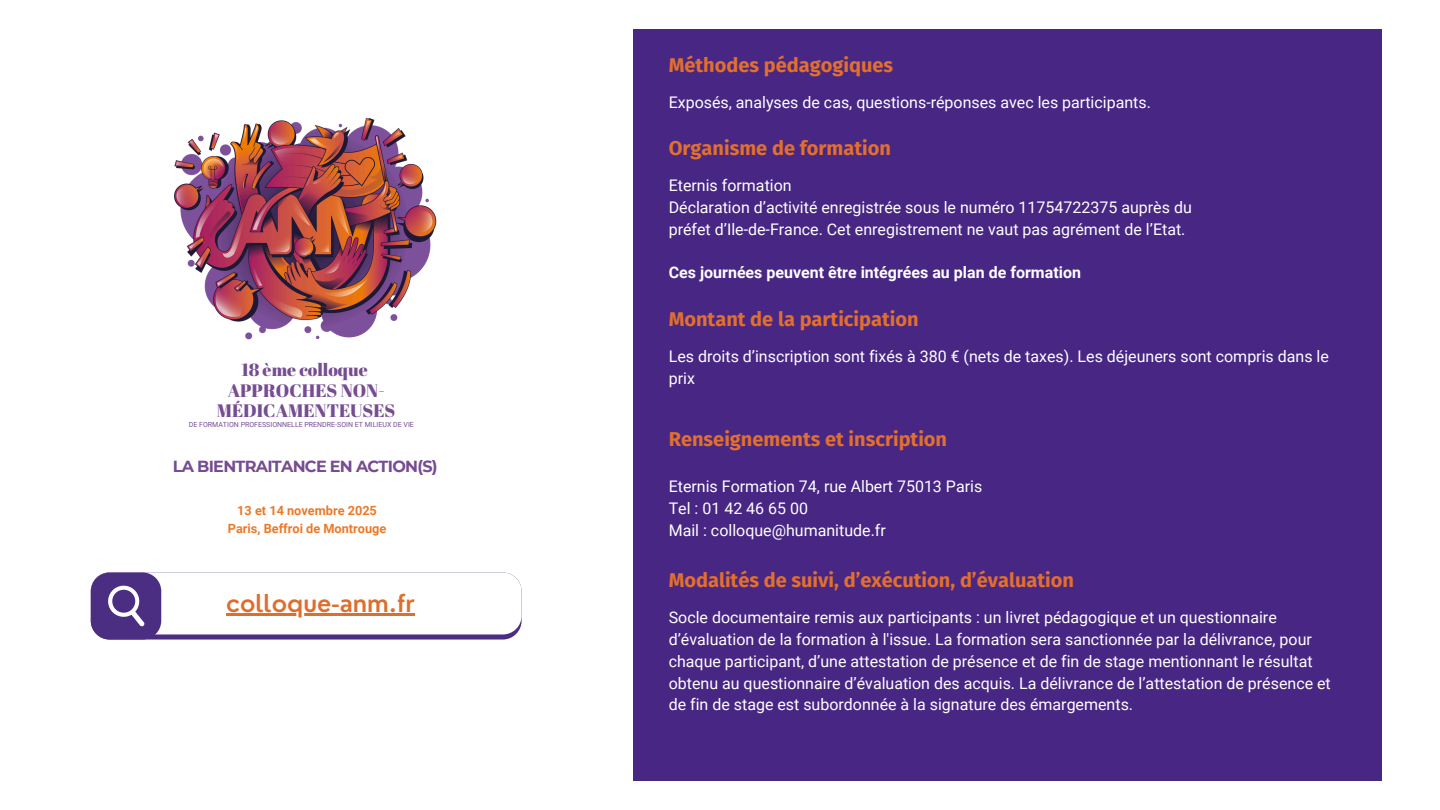
<style>
.page{position:relative;width:1440px;height:810px;background:#fff}
.page>*{position:absolute;margin:0;border:0;box-sizing:border-box;transform-origin:0 0}
.t1{font:600 24px "Nourd";color:#df6e2d}
.t2{font:700 20px "Fira Sans";color:#e16f2e}
.t3{font:18px/19.7px "Abril Fatface";color:#764c92;text-align:center}
.t4{font:17.5px "Abril Fatface";color:#764c92}
.t5{font:16px/21.8px "Roboto";color:#fff}
.t6{font:700 16px "Roboto";color:#fff}
.t7{font:700 16px "Montserrat";letter-spacing:-.045em;color:#764c92}
.t8{font:700 12.7px "Roboto";color:#ec7928}
.t9{font:7px "Roboto";color:#764c92}
</style>
<div class="page">
<div style="left:633px;top:29px;width:749px;height:752px;background:#482683"></div>
<img style="left:174px;top:118px;width:263px;height:222px">
<svg style="left:91px;top:572px;width:431px;height:67px;background:#5c418d"></svg>
<div style="left:91px;top:572px;width:431px;height:62px;background:#fff;border-radius:19px"></div>
<div style="left:91px;top:572px;width:70px;height:67px;background:#4b2e82;border-radius:19px"></div>
<svg style="left:108px;top:585px;width:37px;height:42px"></svg>
<hr style="left:226px;top:613px;width:189px;height:3px;background:#df6e2d">
<h3 class="t4" style="left:241px;top:357px;width:128px">18 ème colloque</h3>
<h6 class="t3" style="left:217px;top:380px;width:180px">APPROCHES NON-<br>MÉDICAMENTEUSES</h6>
<h6 class="t9" style="left:189px;top:421px;width:227px">DE FORMATION PROFESSIONNELLE PRENDRE-SOIN ET MILIEUX DE VIE</h6>
<h5 class="t7" style="left:173px;top:457px;width:266px">LA BIENTRAITANCE EN ACTION(S)</h5>
<h3 class="t8" style="left:237px;top:503px;width:141px">13 et 14 novembre 2025</h3>
<h6 class="t8" style="left:228px;top:521px;width:160px">Paris, Beffroi de Montrouge</h6>
<h3 class="t1" style="left:226px;top:588px;width:190px">colloque-anm.fr</h3>
<p class="t2" style="left:669px;top:53px;width:226px">Méthodes pédagogiques</p>
<h6 class="t5" style="left:669px;top:92px;width:484px">Exposés, analyses de cas, questions-réponses avec les participants.</h6>
<h2 class="t2" style="left:669px;top:136px;width:224px">Organisme de formation</h2>
<p class="t5" style="left:669px;top:175px;width:525px">Eternis formation<br>Déclaration d’activité enregistrée sous le numéro 11754722375 auprès du préfet d’Ile-de-France. Cet enregistrement ne vaut pas agrément de l’Etat.</p>
<h1 class="t6" style="left:669px;top:263px;width:414px">Ces journées peuvent être intégrées au plan de formation</h1>
<p class="t2" style="left:669px;top:307px;width:251px">Montant de la participation</p>
<h4 class="t5" style="left:669px;top:345px;width:662px">Les droits d’inscription sont fixés à 380 € (nets de taxes). Les déjeuners sont compris dans le prix</h4>
<p class="t2" style="left:669px;top:428px;width:280px">Renseignements et inscription</p>
<p class="t5" style="left:669px;top:476px;width:315px">Eternis Formation 74, rue Albert 75013 Paris<br>Tel : 01 42 46 65 00<br>Mail : colloque@humanitude.fr</p>
<h3 class="t2" style="left:669px;top:569px;width:407px">Modalités de suivi, d’exécution, d’évaluation</h3>
<h6 class="t5" style="left:669px;top:607px;width:664px">Socle documentaire remis aux participants : un livret pédagogique et un questionnaire d’évaluation de la formation à l'issue. La formation sera sanctionnée par la délivrance, pour chaque participant, d’une attestation de présence et de fin de stage mentionnant le résultat obtenu au questionnaire d’évaluation des acquis. La délivrance de l’attestation de présence et de fin de stage est subordonnée à la signature des émargements.</h6>
</div>
